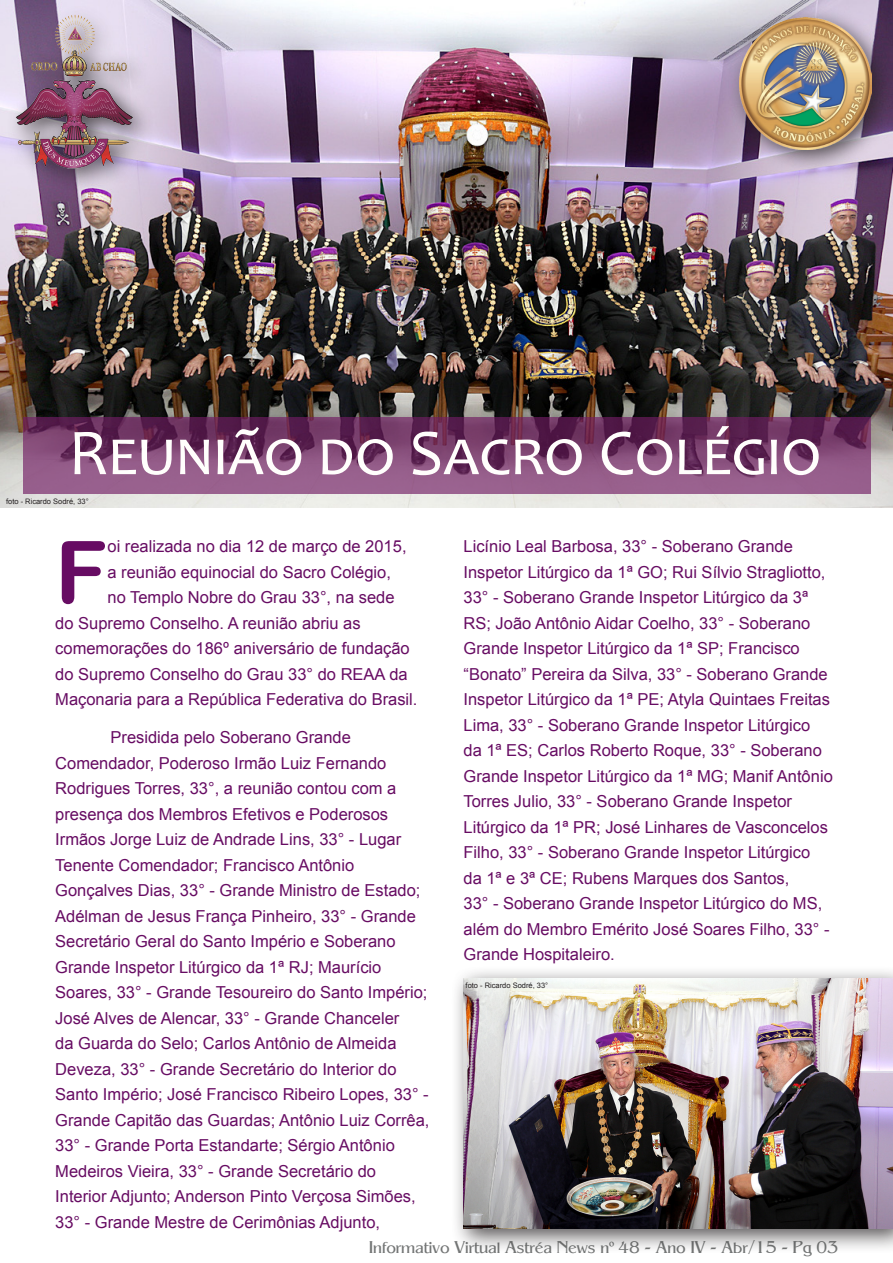
<style>
.page{position:relative;width:893px;height:1263px;background:#fff}
.page>*{position:absolute;margin:0;border:0;box-sizing:border-box;transform-origin:0 0}
.t1{font:86.55px "Arial Rounded MT Bold";color:#670c63}
.t2{font:66px "Candara";color:#fffefc}
.t3{font:16.5px/25.5px "Arial";color:#670c63}
.t4{font:16.5px "Aida";color:#747676}
.t5{font:7.5px "Arial";color:#231f20}
.s1{font-family:"Times New Roman"}
</style>
<div class="page">
<img style="left:0;top:0;width:893px;height:508px">
<div style="left:726px;top:3px;width:167px;height:169px;background:#231f20;opacity:.75"></div>
<img style="left:739px;top:17px;width:132px;height:132px">
<div style="left:2px;top:1px;width:151px;height:188px;background:#231f20;opacity:.75"></div>
<img style="left:9px;top:4px;width:131px;height:174px">
<svg style="left:23px;top:418px;width:848px;height:76px;background:#7c4471"></svg>
<div style="left:450px;top:964px;width:443px;height:289px;background:#231f20;opacity:.75"></div>
<img style="left:463px;top:978px;width:430px;height:251px">
<p class="t2" style="left:68px;top:411px;width:754px">Reunião do Sacro Colégio</p>
<p class="t5" style="left:6px;top:496px;width:84px">foto - Ricardo Sodré, 33°</p>
<p class="t1" style="left:55px;top:521px;width:54px">F</p>
<p class="t3" style="left:108px;top:533px;width:300px">oi realizada no dia 12 de março de 2015,</p>
<p class="t3" style="left:108px;top:559px;width:285px">a reunião equinocial do Sacro Colégio,</p>
<p class="t3" style="left:108px;top:584px;width:288px">no Templo Nobre do Grau 33°, na sede</p>
<p class="t3" style="left:55px;top:610px;width:307px">do Supremo Conselho. A reunião abriu as</p>
<p class="t3" style="left:55px;top:635px;width:356px">comemorações do 186º aniversário de fundação</p>
<p class="t3" style="left:55px;top:661px;width:354px">do Supremo Conselho do Grau 33° do REAA da</p>
<p class="t3" style="left:55px;top:686px;width:364px">Maçonaria para a República Federativa do Brasil.</p>
<p class="t3" style="left:55px;top:725px;width:376px;text-indent:55px">Presidida pelo Soberano Grande Comendador, Poderoso Irmão Luiz Fernando Rodrigues Torres, 33°, a reunião contou com a presença dos Membros Efetivos e Poderosos Irmãos Jorge Luiz de Andrade Lins, 33° - Lugar Tenente Comendador; Francisco Antônio Gonçalves Dias, 33° - Grande Ministro de Estado; Adélman de Jesus França Pinheiro, 33° - Grande Secretário Geral do Santo Império e Soberano Grande Inspetor Litúrgico da 1ª RJ; Maurício Soares, 33° - Grande Tesoureiro do Santo Império; José Alves de Alencar, 33° - Grande Chanceler<br>da Guarda do Selo; Carlos Antônio de Almeida Deveza, 33° - Grande Secretário do Interior do Santo Império; José Francisco Ribeiro Lopes, 33° - Grande Capitão das Guardas; Antônio Luiz Corrêa, 33° - Grande Porta Estandarte; Sérgio Antônio Medeiros Vieira, 33° - Grande Secretário do Interior Adjunto; Anderson Pinto Verçosa Simões, 33° - Grande Mestre de Cerimônias Adjunto,</p>
<p class="t3" style="left:463px;top:533px;width:371px">Licínio Leal Barbosa, 33° - Soberano Grande Inspetor Litúrgico da 1ª GO; Rui Sílvio Stragliotto, 33° - Soberano Grande Inspetor Litúrgico da 3ª RS; João Antônio Aidar Coelho, 33° - Soberano Grande Inspetor Litúrgico da 1ª SP; Francisco “Bonato” Pereira da Silva, 33° - Soberano Grande Inspetor Litúrgico da 1ª PE; Atyla Quintaes Freitas Lima, 33° - Soberano Grande Inspetor Litúrgico da 1ª ES; Carlos Roberto Roque, 33° - Soberano Grande Inspetor Litúrgico da 1ª MG; Manif Antônio Torres Julio, 33° - Soberano Grande Inspetor Litúrgico da 1ª PR; José Linhares de Vasconcelos Filho, 33° - Soberano Grande Inspetor Litúrgico da 1ª e 3ª CE; Rubens Marques dos Santos,<br>33° - Soberano Grande Inspetor Litúrgico do MS, além do Membro Emérito José Soares Filho, 33° - Grande Hospitaleiro.</p>
<p class="t5" style="left:466px;top:980px;width:84px">foto - Ricardo Sodré, 33°</p>
<p class="t4" style="left:369px;top:1236px;width:470px">Informativo Virtual Astréa News n<span class="s1">º</span> 48 - Ano IV - Abr/15 - Pg 03</p>
</div>
